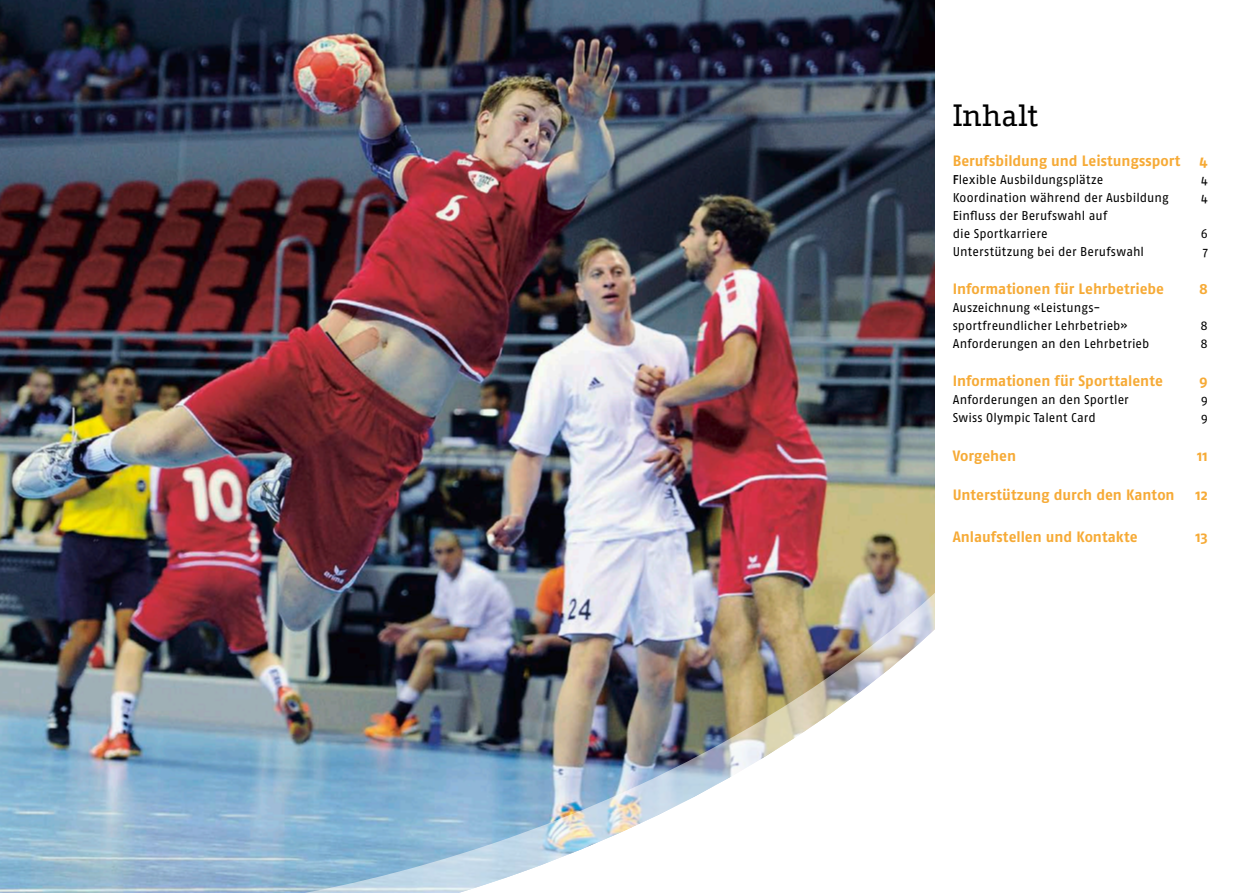
<style>
.page{position:relative;width:1259px;height:893px;background:#fff}
.page>*{position:absolute;margin:0;border:0;box-sizing:border-box;transform-origin:0 0}
.t1{font:30px "Fago Office Serif";color:#000}
.t2{font:700 15px "Fago Pro";color:#f6aa36}
.t3{font:12.75px/18px "Fago Pro";letter-spacing:.005em;color:#000}
.s1{font-weight:500}
</style>
<div class="page">
<img style="left:0;top:0;width:935px;height:179px">
<img style="left:0;top:179px;width:935px;height:714px">
<h1 class="t1" style="left:952px;top:99px;width:87px">Inhalt</h1>
<p class="t2" style="left:952px;top:151px;width:229px">Berufsbildung und Leistungssport</p>
<p class="t2" style="left:1199px;top:151px;width:10px">4</p>
<p class="t3" style="left:952px;top:170px;width:152px"><span class="s1">F</span>lexible Ausbildungsplätze</p>
<p class="t3" style="left:1201px;top:170px;width:8px">4</p>
<p class="t3" style="left:952px;top:188px;width:217px">Koordination während der Ausbildung</p>
<p class="t3" style="left:1201px;top:188px;width:8px">4</p>
<p class="t3" style="left:952px;top:206px;width:156px">Einfluss der Berufswahl auf die Sportkarriere</p>
<p class="t3" style="left:1200px;top:224px;width:9px">6</p>
<p class="t3" style="left:952px;top:242px;width:193px">Unterstützung bei der Berufswahl</p>
<p class="t3" style="left:1202px;top:242px;width:7px">7</p>
<p class="t2" style="left:952px;top:280px;width:213px">Informationen für Lehrbetriebe</p>
<p class="t2" style="left:1199px;top:280px;width:10px">8</p>
<p class="t3" style="left:952px;top:299px;width:176px">Auszeichnung «Leistungs&shy;sportfreundlicher Lehrbetrieb»</p>
<p class="t3" style="left:1200px;top:317px;width:9px">8</p>
<p class="t3" style="left:952px;top:335px;width:198px">Anforderungen an den Lehrbetrieb</p>
<p class="t3" style="left:1200px;top:335px;width:9px">8</p>
<p class="t2" style="left:952px;top:372px;width:212px">Informationen für Sporttalente</p>
<p class="t2" style="left:1199px;top:372px;width:10px">9</p>
<p class="t3" style="left:952px;top:391px;width:177px">Anforderungen an den Sportler</p>
<p class="t3" style="left:1200px;top:391px;width:9px">9</p>
<p class="t3" style="left:952px;top:409px;width:145px">Swiss Olympic Talent Card</p>
<p class="t3" style="left:1200px;top:409px;width:9px">9</p>
<p class="t2" style="left:952px;top:447px;width:65px">Vorgehen</p>
<p class="t2" style="left:1197px;top:447px;width:12px">11</p>
<p class="t2" style="left:952px;top:485px;width:223px">Unterstützung durch den Kanton</p>
<p class="t2" style="left:1195px;top:485px;width:14px">12</p>
<p class="t2" style="left:952px;top:527px;width:186px">Anlaufstellen und Kontakte</p>
<p class="t2" style="left:1195px;top:527px;width:14px">13</p>
</div>
